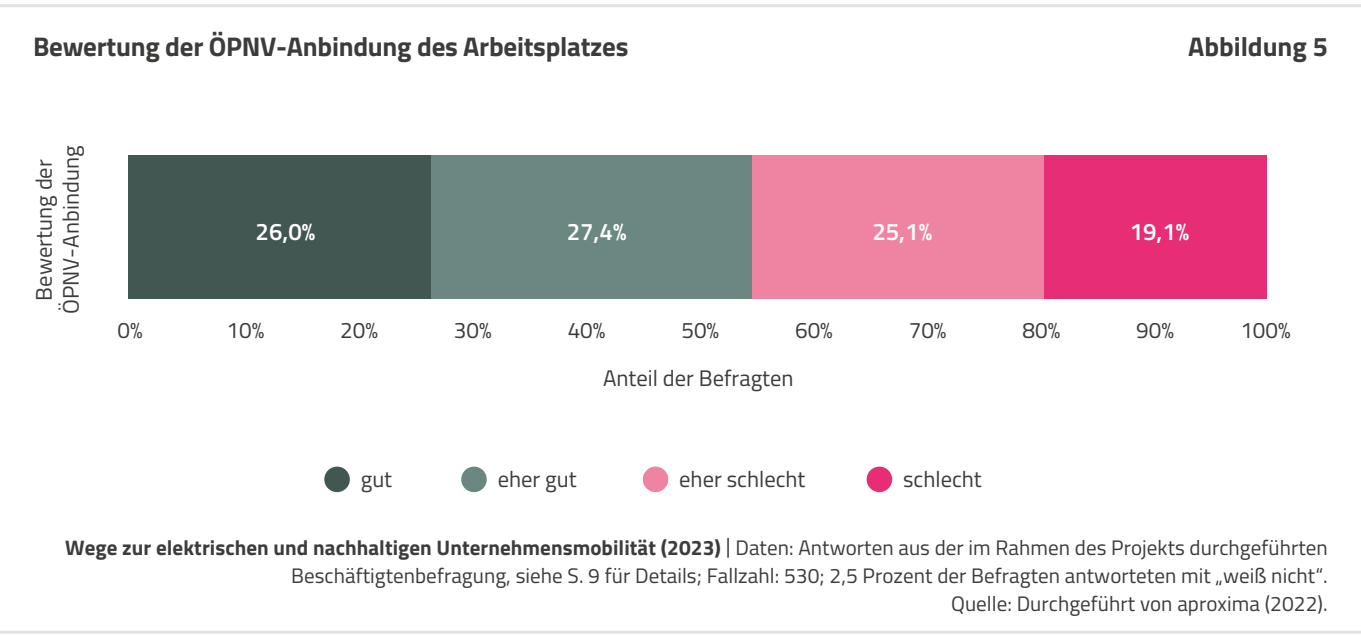
<style>
.page{position:relative;width:1361px;height:638px;background:#fff}
.page>*{position:absolute;margin:0;border:0;box-sizing:border-box;transform-origin:0 0}
.t1{font:700 27px "Cairo";letter-spacing:-.01em;color:#3c3c3b}
.t2{font:600 24px "Cairo";color:#fff}
.t3{font:22.5px/27px "Cairo";color:#3c3c3b;text-align:center}
.t4{font:21px/27.9px "Cairo";letter-spacing:.005em;color:#3c3c3b;text-align:right}
.s1{font-weight:700}
</style>
<div class="page">
<hr style="left:0;top:4px;width:1361px;height:3px;background:#e2e2e2">
<hr style="left:0;top:631px;width:1361px;height:3px;background:#e2e2e2">
<div style="left:128px;top:155px;width:304px;height:144px;background:#425652"></div>
<div style="left:432px;top:155px;width:320px;height:144px;background:#6b8782"></div>
<div style="left:752px;top:155px;width:292px;height:144px;background:#ef84a2"></div>
<div style="left:1044px;top:155px;width:222px;height:144px;background:#e72d74"></div>
<div style="left:324px;top:466px;width:26px;height:26px;background:#425652;border-radius:50%"></div>
<div style="left:461px;top:466px;width:26px;height:26px;background:#6b8782;border-radius:50%"></div>
<div style="left:643px;top:466px;width:25px;height:26px;background:#ef84a2;border-radius:50%"></div>
<div style="left:866px;top:466px;width:26px;height:26px;background:#e72d74;border-radius:50%"></div>
<p class="t1" style="left:33px;top:25px;width:597px">Bewertung der ÖPNV-Anbindung des Arbeitsplatzes</p>
<p class="t1" style="left:1188px;top:25px;width:141px">Abbildung 5</p>
<p class="t3" style="left:30px;top:314px;width:170px;rotate:-90deg">Bewertung der<br>ÖPNV-Anbindung</p>
<p class="t2" style="left:256px;top:214px;width:61px">26,0%</p>
<p class="t2" style="left:567px;top:214px;width:61px">27,4%</p>
<p class="t2" style="left:872px;top:214px;width:61px">25,1%</p>
<p class="t2" style="left:1129px;top:214px;width:61px">19,1%</p>
<p class="t3" style="left:117px;top:316px;width:27px">0%</p>
<p class="t3" style="left:227px;top:316px;width:39px">10%</p>
<p class="t3" style="left:340px;top:316px;width:39px">20%</p>
<p class="t3" style="left:454px;top:316px;width:39px">30%</p>
<p class="t3" style="left:568px;top:316px;width:39px">40%</p>
<p class="t3" style="left:681px;top:316px;width:39px">50%</p>
<p class="t3" style="left:795px;top:316px;width:39px">60%</p>
<p class="t3" style="left:909px;top:316px;width:39px">70%</p>
<p class="t3" style="left:1022px;top:316px;width:39px">80%</p>
<p class="t3" style="left:1136px;top:316px;width:39px">90%</p>
<p class="t3" style="left:1240px;top:316px;width:52px">100%</p>
<p class="t3" style="left:603px;top:365px;width:192px">Anteil der Befragten</p>
<p class="t3" style="left:361px;top:465px;width:33px">gut</p>
<p class="t3" style="left:498px;top:465px;width:80px">eher gut</p>
<p class="t3" style="left:679px;top:465px;width:128px">eher schlecht</p>
<p class="t3" style="left:903px;top:465px;width:80px">schlecht</p>
<p class="t4" style="left:65px;top:533px;width:1264px"><span class="s1">Wege zur elektrischen und nachhaltigen Unternehmensmobilität (2023)</span> | Daten: Antworten aus der im Rahmen des Projekts durchgeführten<br>Beschäftigtenbefragung, siehe S. 9 für Details; Fallzahl: 530; 2,5 Prozent der Befragten antworteten mit „weiß nicht“.<br>Quelle: Durchgeführt von aproxima (2022).</p>
</div>
